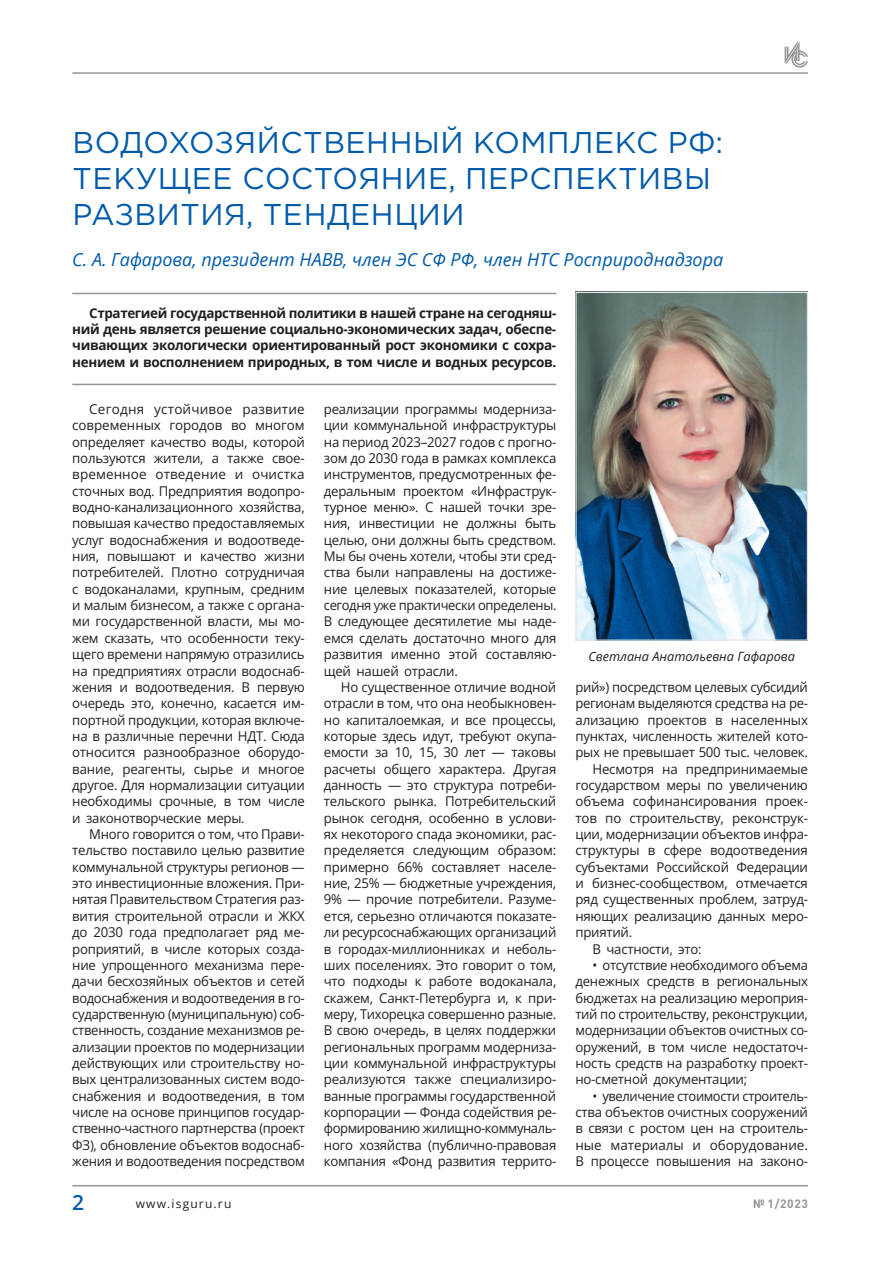
<style>
.page{position:relative;width:893px;height:1263px;background:#fff}
.page>*{position:absolute;margin:0;border:0;box-sizing:border-box;transform-origin:0 0}
.t1{font:30px/36px "Gotham Pro";letter-spacing:.02em;color:#015aaa}
.t2{font:600 21px "Open Sans";color:#015aaa}
.t3{font:italic 18px "Open Sans";color:#015aaa}
.t4{font:13.5px/16.4px "Open Sans";letter-spacing:-.02em;color:#231f20;text-align:justify}
.t5{font:700 13.5px/16.4px "Open Sans";letter-spacing:-.025em;color:#231f20;text-align:justify}
.t6{font:13.5px/16.4px "Open Sans";letter-spacing:-.02em;color:#231f20;text-align:justify;scale:.96 1}
.t7{font:italic 12.75px "Open Sans";color:#231f20}
.t8{font:12px "Open Sans";letter-spacing:.1em;color:#231f20}
.t9{font:700 12px "DIN Pro";color:#939598}
</style>
<div class="page">
<hr style="left:72px;top:293px;width:484px;height:1px;background:#939598">
<hr style="left:72px;top:384px;width:484px;height:1px;background:#939598">
<img style="left:577px;top:294px;width:229px;height:345px">
<div style="left:575px;top:292px;width:233px;height:349px;border:1px solid #e6e7e9"></div>
<svg style="left:785px;top:42px;width:23px;height:26px"></svg>
<hr style="left:72px;top:1185px;width:736px;height:1px;background:#939598">
<hr style="left:72px;top:72px;width:736px;height:2px;background:#939598">
<h1 class="t1" style="left:73px;top:125px;width:652px">ВОДОХОЗЯЙСТВЕННЫЙ КОМПЛЕКС РФ:<br>ТЕКУЩЕЕ СОСТОЯНИЕ, ПЕРСПЕКТИВЫ<br>РАЗВИТИЯ, ТЕНДЕНЦИИ</h1>
<h3 class="t3" style="left:72px;top:247px;width:652px">С. А. Гафарова, президент НАВВ, член ЭС СФ РФ, член НТС Росприроднадзора</h3>
<p class="t5" style="left:72px;top:304px;width:486px;text-indent:17px">Стратегией государственной политики в нашей стране на сегодняш&shy;ний день является решение социально-экономических задач, обеспе&shy;чивающих экологически ориентированный рост экономики с сохра&shy;нением и восполнением природных, в том числе и водных ресурсов.</p>
<p class="t4" style="left:72px;top:400px;width:234px;text-indent:17px">Сегодня устойчивое развитие современных городов во многом определяет качество воды, которой пользуются жители, а также свое&shy;временное отведение и очистка сточных вод. Предприятия водопро&shy;водно-канализационного хозяйства, повышая качество предоставляемых услуг водоснабжения и водоотведе&shy;ния, повышают и качество жизни потребителей. Плотно сотрудничая с водоканалами, крупным, средним и малым бизнесом, а также с органа&shy;ми государственной власти, мы мо&shy;жем сказать, что особенности теку&shy;щего времени напрямую отразились на предприятиях отрасли водоснаб&shy;жения и водоотведения. В первую очередь это, конечно, касается им&shy;портной продукции, которая включе&shy;на в различные перечни НДТ. Сюда относится разнообразное оборудо&shy;вание, реагенты, сырье и многое другое. Для нормализации ситуации необходимы срочные, в том числе и законотворческие меры.</p>
<p class="t4" style="left:72px;top:826px;width:234px;text-indent:17px">Много говорится о том, что Прави&shy;тельство поставило целью развитие коммунальной структуры регионов — это инвестиционные вложения. При&shy;нятая Правительством Стратегия раз&shy;вития строительной отрасли и ЖКХ до 2030 года предполагает ряд ме&shy;роприятий, в числе которых созда&shy;ние упрощенного механизма пере&shy;дачи бесхозяйных объектов и сетей водоснабжения и водоотведения в го&shy;сударственную (муниципальную) соб&shy;ственность, создание механизмов ре&shy;ализации проектов по модернизации действующих или строительству но&shy;вых централизованных систем водо&shy;снабжения и водоотведения, в том числе на основе принципов государ&shy;ственно-частного партнерства (проект ФЗ), обновление объектов водоснаб&shy;жения и водоотведения посредством</p>
<h2 class="t2" style="left:72px;top:1188px;width:13px">2</h2>
<p class="t8" style="left:136px;top:1195px;width:97px">www.isguru.ru</p>
<p class="t9" style="left:753px;top:1193px;width:56px">№ 1/2023</p>
<p class="t4" style="left:324px;top:400px;width:234px">реализации программы модерниза&shy;ции коммунальной инфраструктуры на период 2023–2027 годов с прогно&shy;зом до 2030 года в рамках комплекса инструментов, предусмотренных фе&shy;деральным проектом «Инфраструк&shy;турное меню». С нашей точки зре&shy;ния, инвестиции не должны быть целью, они должны быть средством.<br>Мы бы очень хотели, чтобы эти сред&shy;ства были направлены на достиже&shy;ние целевых показателей, которые сегодня уже практически определены.<br>В следующее десятилетие мы наде&shy;емся сделать достаточно много для развития именно этой составляю&shy;щей нашей отрасли.</p>
<p class="t4" style="left:324px;top:678px;width:234px;text-indent:17px">Но существенное отличие водной отрасли в том, что она необыкновен&shy;но капиталоемкая, и все процессы, которые здесь идут, требуют окупа&shy;емости за 10, 15, 30 лет — таковы расчеты общего характера. Другая данность — это структура потреби&shy;тельского рынка. Потребительский рынок сегодня, особенно в услови&shy;ях некоторого спада экономики, рас&shy;пределяется следующим образом: примерно 66% составляет населе&shy;ние, 25% — бюджетные учреждения, 9% — прочие потребители. Разуме&shy;ется, серьезно отличаются показате&shy;ли ресурсоснабжающих организаций в городах-миллионниках и неболь&shy;ших поселениях. Это говорит о том, что подходы к работе водоканала, скажем, Санкт-Петербурга и, к при&shy;меру, Тихорецка совершенно разные.<br>В свою очередь, в целях поддержки региональных программ модерниза&shy;ции коммунальной инфраструктуры реализуются также специализиро&shy;ванные программы государственной корпорации — Фонда содействия ре&shy;формированию жилищно-коммуналь&shy;ного хозяйства (публично-правовая компания «Фонд развития террито-</p>
<p class="t4" style="left:575px;top:678px;width:234px">рий») посредством целевых субсидий</p>
<p class="t7" style="left:588px;top:648px;width:208px">Светлана Анатольевна Гафарова</p>
<p class="t4" style="left:575px;top:695px;width:234px">регионам выделяются средства на ре-</p>
<p class="t4" style="left:575px;top:711px;width:234px">ализацию проектов в населенных</p>
<p class="t4" style="left:575px;top:727px;width:234px">пунктах, численность жителей кото-</p>
<p class="t4" style="left:575px;top:744px;width:234px">рых не превышает 500 тыс. человек.</p>
<p class="t4" style="left:592px;top:760px;width:217px">Несмотря на предпринимаемые</p>
<p class="t4" style="left:575px;top:776px;width:234px">государством меры по увеличению</p>
<p class="t4" style="left:575px;top:793px;width:234px">объема софинансирования проек-</p>
<p class="t4" style="left:575px;top:809px;width:234px">тов по строительству, реконструк-</p>
<p class="t4" style="left:575px;top:826px;width:234px">ции, модернизации объектов инфра-</p>
<p class="t4" style="left:575px;top:842px;width:234px">структуры в сфере водоотведения</p>
<p class="t4" style="left:575px;top:858px;width:234px">субъектами Российской Федерации</p>
<p class="t4" style="left:575px;top:875px;width:234px">и бизнес-сообществом, отмечается</p>
<p class="t4" style="left:575px;top:891px;width:234px">ряд существенных проблем, затруд-</p>
<p class="t4" style="left:575px;top:907px;width:234px">няющих реализацию данных меро-</p>
<p class="t4" style="left:575px;top:924px;width:58px">приятий.</p>
<p class="t4" style="left:592px;top:940px;width:111px">В частности, это:</p>
<p class="t4" style="left:575px;top:956px;width:234px;text-indent:17px">• отсутствие необходимого объема денежных средств в региональных бюджетах на реализацию мероприя&shy;тий по строительству, реконструкции, модернизации объектов очистных со&shy;оружений, в том числе недостаточ&shy;ность средств на разработку проект&shy;но-сметной документации;</p>
<p class="t6" style="left:575px;top:1087px;width:244px;text-indent:17px">• увеличение стоимости строитель&shy;ства объектов очистных сооружений в связи с ростом цен на строитель&shy;ные материалы и оборудование.<br>В процессе повышения на законо-</p>
</div>
